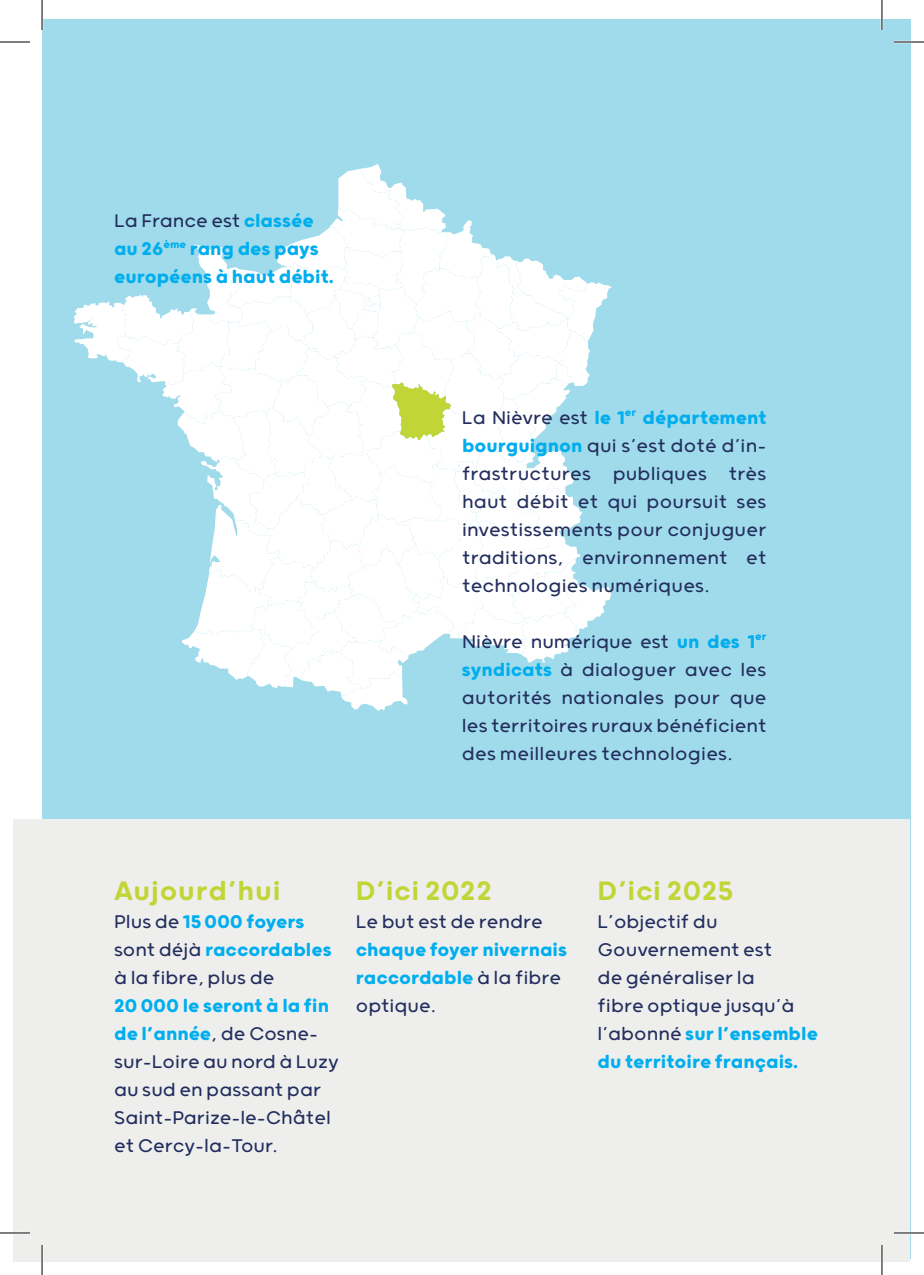
<style>
.page{position:relative;width:924px;height:1275px;background:#fff}
.page>*{position:absolute;margin:0;border:0;box-sizing:border-box;transform-origin:0 0}
.t1{font:500 32px "Grold Rounded";letter-spacing:.015em;color:#c1d636}
.t2{font:300 22px/28px "Grold Rounded";color:#232e5e}
.t3{font:700 22px/28px "Grold Rounded";color:#00aeef}
.s1{font-weight:300;color:#232e5e}
.s2{font-weight:700;color:#00aeef}
</style>
<div class="page">
<div style="left:42px;top:19px;width:867px;height:1239px;background:#9fdbea"></div>
<div style="left:14px;top:819px;width:895px;height:442px;background:#eeefed"></div>
<svg style="left:74px;top:164px;width:537px;height:547px"></svg>
<hr style="left:893px;top:41px;width:30px;height:2px;background:#fff">
<hr style="left:0;top:1231px;width:30px;height:3px;background:#fff">
<hr style="left:893px;top:1231px;width:30px;height:3px;background:#fff">
<hr style="left:41px;top:1245px;width:2px;height:30px;background:#fff">
<hr style="left:880px;top:0;width:2px;height:30px;background:#fff">
<hr style="left:880px;top:1245px;width:2px;height:30px;background:#fff">
<hr style="left:0;top:42px;width:30px;height:1px;background:#000">
<hr style="left:893px;top:42px;width:30px;height:1px;background:#000">
<hr style="left:0;top:1232px;width:30px;height:1px;background:#000">
<hr style="left:893px;top:1232px;width:30px;height:1px;background:#000">
<hr style="left:42px;top:0;width:1px;height:30px;background:#000">
<hr style="left:42px;top:1245px;width:1px;height:30px;background:#000">
<hr style="left:881px;top:0;width:1px;height:30px;background:#000">
<hr style="left:881px;top:1245px;width:1px;height:30px;background:#000">
<p class="t3" style="left:114px;top:206px;width:221px"><span class="s1">La France est</span> classée au 26<sup>ème</sup> rang des pays européens à haut débit.</p>
<p class="t2" style="left:462px;top:402px;width:306px;text-align:justify">La Nièvre est <span class="s2">le 1</span><sup>er</sup> <span class="s2">département bourguignon</span> qui s’est doté d’in&shy;frastructures publiques très haut débit et qui poursuit ses investissements pour conjuguer traditions, environnement et technologies numériques.</p>
<p class="t2" style="left:462px;top:626px;width:306px;text-align:justify">Nièvre numérique est <span class="s2">un des 1</span><sup>er </sup><span class="s2">syndicats</span> à dialoguer avec les autorités nationales pour que les territoires ruraux bénéficient des meilleures technologies.</p>
<h1 class="t1" style="left:114px;top:871px;width:168px">Aujourd’hui</h1>
<p class="t2" style="left:114px;top:906px;width:219px">Plus de <span class="s2">15000 foyers </span>sont déjà <span class="s2">raccordables </span>à la fibre, plus de</p>
<p class="t2" style="left:114px;top:990px;width:226px"><span class="s2">20000 le seront à la fin de l’année</span>, de Cosne&shy;sur-Loire au nord à Luzy au sud en passant par<br>Saint-Parize-le-Châtel et Cercy-la-Tour.</p>
<h1 class="t1" style="left:356px;top:871px;width:138px">D’ici 2022</h1>
<p class="t2" style="left:356px;top:906px;width:188px">Le but est de rendre</p>
<p class="t3" style="left:356px;top:934px;width:213px">chaque foyer nivernais raccordable <span class="s1">à la fibre optique.</span></p>
<h1 class="t1" style="left:597px;top:871px;width:137px">D’ici 2025</h1>
<p class="t2" style="left:597px;top:906px;width:222px">L’objectif du<br>Gouvernement est<br>de généraliser la<br>fibre optique jusqu’à l’abonné <span class="s2">sur l’ensemble du territoire français.</span></p>
</div>
